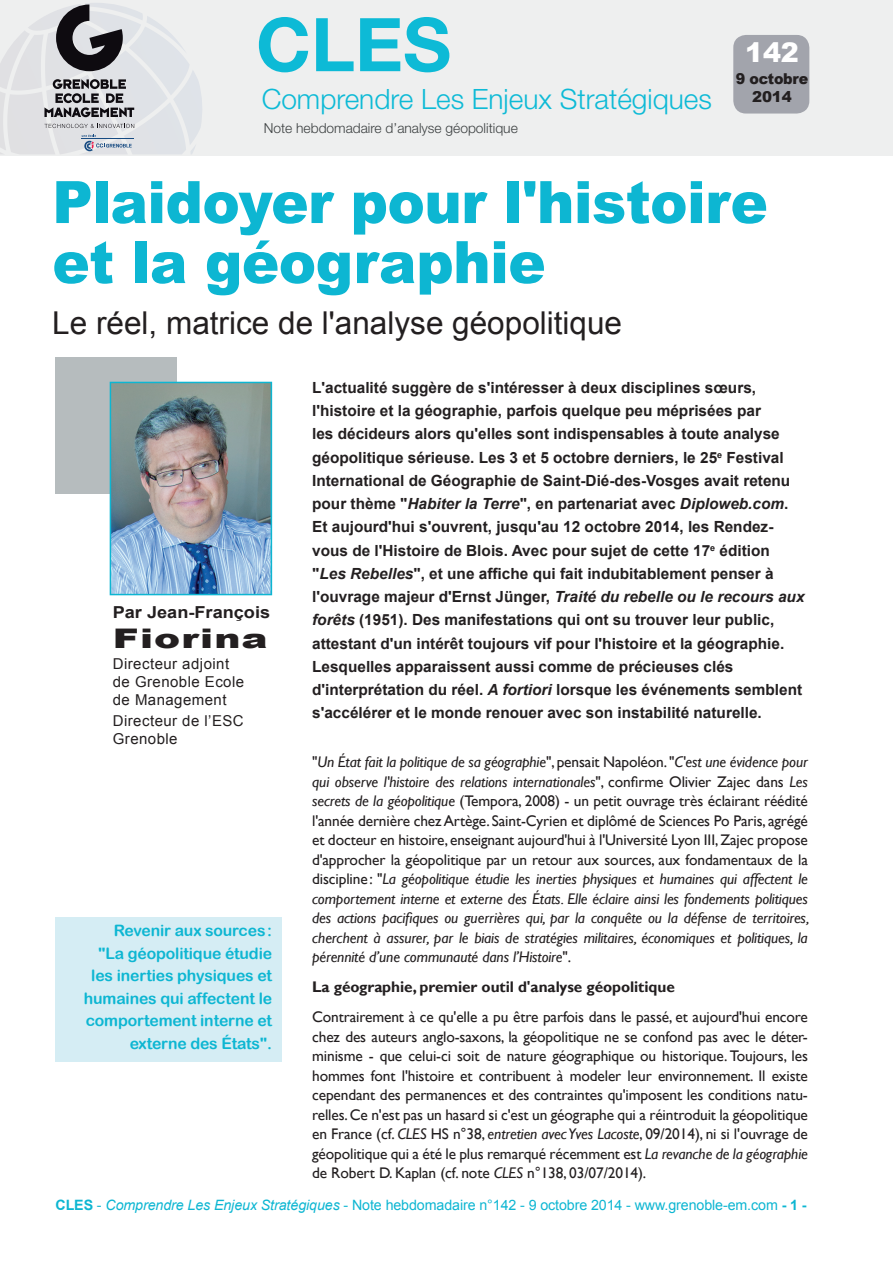
<style>
.page{position:relative;width:893px;height:1263px;background:#fff}
.page>*{position:absolute;margin:0;border:0;box-sizing:border-box;transform-origin:0 0}
.t1{font:700 74.1px "Helvetica Neue";color:#0dbad6}
.t2{font:900 58.5px/60px "Arial";letter-spacing:-.01em;color:#0db6d2;scale:.96 1}
.t3{font:31.5px "Arial";color:#231f20}
.t4{font:300 28.05px "Helvetica Neue";color:#0dbad6}
.t5{font:900 27px "Arial";letter-spacing:.03em;color:#231f20;scale:1.45 1}
.t6{font:900 27px "Arial";color:#fff}
.t7{font:700 16.5px "Arial";color:#231f20;scale:1.1 1}
.t8{font:15.75px/22.5px "Arial Rounded MT Bold";letter-spacing:-.01em;color:#0db6d2;text-align:right}
.t9{font:700 15.3px/23.2px "Arial";color:#231f20}
.t10{font:italic 15.3px/19.5px "Gill Sans";letter-spacing:-.01em;color:#231f20;text-align:justify}
.t11{font:15.3px/19.5px "Gill Sans";letter-spacing:-.01em;color:#231f20;text-align:justify}
.t12{font:700 15.3px "Gill Sans";letter-spacing:-.005em;color:#231f20}
.t13{font:15px/18px "Arial";letter-spacing:.03em;color:#231f20}
.t14{font:900 15px/18px "Arial";letter-spacing:-.02em;color:#231f20;text-align:center;scale:.95 1}
.t15{font:14.25px "Arial";letter-spacing:-.005em;color:#0db6d2}
.t16{font:300 13.8px "Helvetica Neue";color:#3d4142}
.s1{font-style:italic}
.s2{font-style:normal}
.s3{font-weight:700}
</style>
<div class="page">
<div style="left:56px;top:917px;width:225px;height:144px;background:#d5edf4"></div>
<div style="left:0;top:0;width:893px;height:155px;background:#eeefef"></div>
<svg style="left:0;top:3px;width:202px;height:151px"></svg>
<div style="left:56px;top:357px;width:121px;height:136px;background:#b6bcbe"></div>
<img style="left:113px;top:385px;width:156px;height:207px">
<div style="left:110px;top:382px;width:162px;height:213px;border:2px solid #0db6d2"></div>
<div style="left:733px;top:35px;width:76px;height:79px;background:#a2a4ac;border-radius:13px"></div>
<h1 class="t1" style="left:256px;top:-1px;width:197px">CLES</h1>
<h3 class="t4" style="left:262px;top:82px;width:452px">Comprendre Les Enjeux Stratégiques</h3>
<p class="t16" style="left:264px;top:120px;width:256px">Note hebdomadaire d’analyse géopolitique</p>
<h3 class="t6" style="left:745px;top:33px;width:55px">142</h3>
<p class="t14" style="left:736px;top:70px;width:78px">9 octobre<br>2014</p>
<h2 class="t2" style="left:52px;top:170px;width:747px">Plaidoyer pour l'histoire et la géographie</h2>
<h3 class="t3" style="left:52px;top:302px;width:571px">Le réel, matrice de l'analyse géopolitique</h3>
<p class="t7" style="left:113px;top:601px;width:145px">Par Jean-François</p>
<h3 class="t5" style="left:113px;top:618px;width:108px">Fiorina</h3>
<p class="t13" style="left:113px;top:654px;width:133px">Directeur adjoint de Grenoble Ecole de Management</p>
<p class="t13" style="left:113px;top:711px;width:133px">Directeur de l’ESC<br>Grenoble</p>
<p class="t8" style="left:84px;top:919px;width:190px">Revenir aux sources: "La géopolitique étudie les inerties physiques et humaines qui affectent le comportement interne et externe des États".</p>
<p class="t9" style="left:312px;top:376px;width:494px">L'actualité suggère de s'intéresser à deux disciplines sœurs, l'histoire et la géographie, parfois quelque peu méprisées par<br>les décideurs alors qu'elles sont indispensables à toute analyse géopolitique sérieuse. Les 3 et 5 octobre derniers, le 25<sup>e</sup> Festival International de Géographie de Saint-Dié-des-Vosges avait retenu pour thème "<span class="s1">Habiter la Terre</span>", en partenariat avec <span class="s1">Diploweb.com</span>.<br>Et aujourd'hui s'ouvrent, jusqu'au 12 octobre 2014, les Rendez&shy;vous de l'Histoire de Blois. Avec pour sujet de cette 17<sup>e</sup> édition "<span class="s1">Les Rebelles</span>", et une affiche qui fait indubitablement penser à l'ouvrage majeur d'Ernst Jünger, <span class="s1">Traité du rebelle ou le recours aux forêts</span> (1951). Des manifestations qui ont su trouver leur public, attestant d'un intérêt toujours vif pour l'histoire et la géographie.<br>Lesquelles apparaissent aussi comme de précieuses clés d'interprétation du réel. <span class="s1">A fortiori</span> lorsque les événements semblent s'accélérer et le monde renouer avec son instabilité naturelle.</p>
<p class="t10" style="left:312px;top:752px;width:499px"><span class="s2">"</span>Un État fait la politique de sa géographie<span class="s2">", pensait Napoléon. "</span>C'est une évidence pour qui observe l'histoire des relations internationales<span class="s2">", confirme Olivier Zajec dans</span> Les secrets de la géopolitique <span class="s2">(Tempora, 2008) - un petit ouvrage très éclairant réédité l'année dernière chez Artège. Saint-Cyrien et diplômé de Sciences Po Paris, agrégé et docteur en histoire, enseignant aujourd'hui à l'Université Lyon III, Zajec propose d'approcher la géopolitique par un retour aux sources, aux fondamentaux de la discipline: "</span>La géopolitique étudie les inerties physiques et humaines qui affectent le comportement interne et externe des États. Elle éclaire ainsi les fondements politiques des actions pacifiques ou guerrières qui, par la conquête ou la défense de territoires, cherchent à assurer, par le biais de stratégies militaires, économiques et politiques, la pérennité d’une communauté dans l’Histoire<span class="s2">".</span></p>
<p class="t12" style="left:312px;top:978px;width:364px">La géographie, premier outil d'analyse géopolitique</p>
<p class="t11" style="left:312px;top:1007px;width:497px">Contrairement à ce qu'elle a pu être parfois dans le passé, et aujourd'hui encore chez des auteurs anglo-saxons, la géopolitique ne se confond pas avec le déter&shy;minisme - que celui-ci soit de nature géographique ou historique. Toujours, les hommes font l'histoire et contribuent à modeler leur environnement. Il existe cependant des permanences et des contraintes qu'imposent les conditions natu&shy;relles. Ce n'est pas un hasard si c'est un géographe qui a réintroduit la géopolitique en France (cf. <span class="s1">CLES</span> HS n°38, <span class="s1">entretien avec Yves Lacoste</span>, 09/2014), ni si l'ouvrage de géopolitique qui a été le plus remarqué récemment est <span class="s1">La revanche de la géographie </span>de Robert D. Kaplan (cf. note <span class="s1">CLES</span> n°138, 03/07/2014).</p>
<p class="t15" style="left:56px;top:1195px;width:753px"><span class="s3">CLES</span> - <span class="s1">Comprendre Les Enjeux Stratégiques</span> - Note hebdomadaire n°142 - 9 octobre 2014 - www.grenoble-em.com <span class="s3">- 1 -</span></p>
</div>
